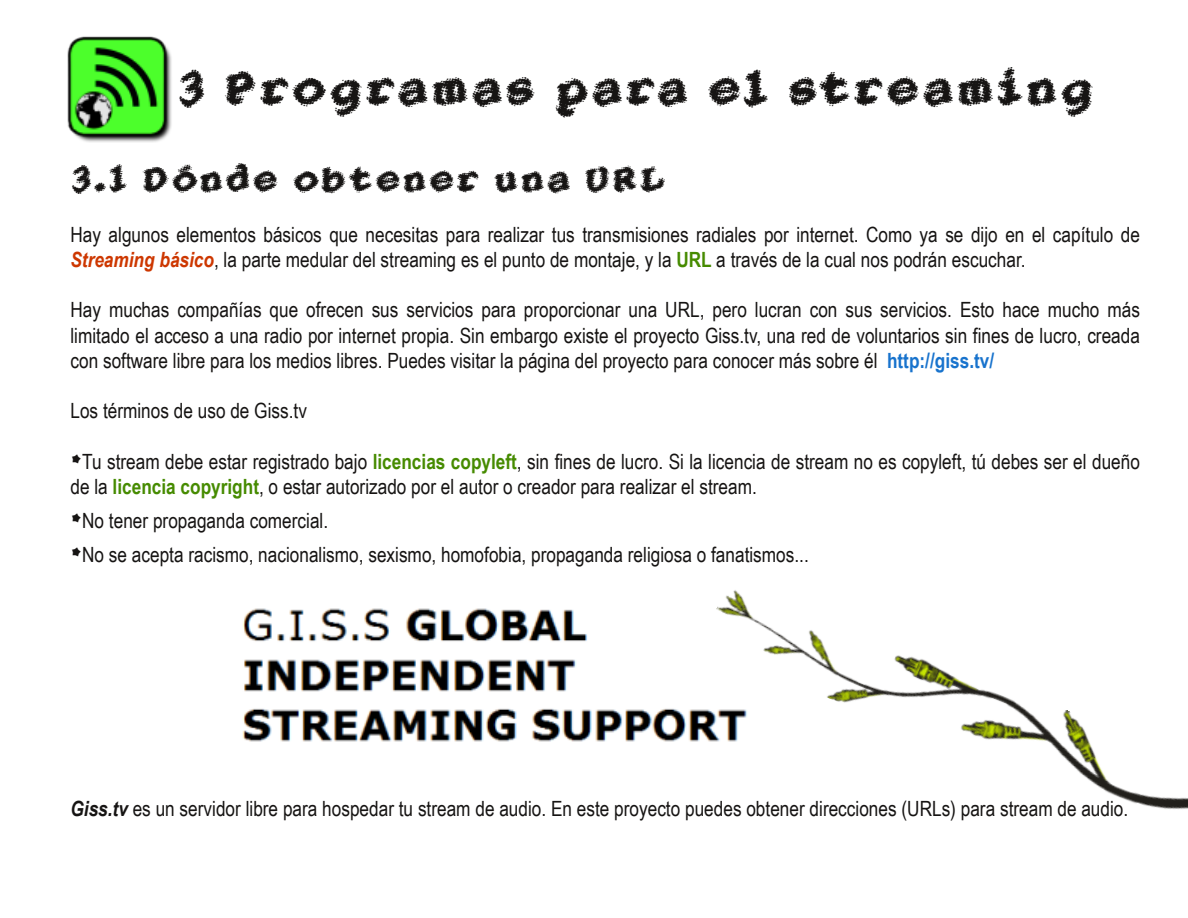
<style>
.page{position:relative;width:1188px;height:918px;background:#fff}
.page>*{position:absolute;margin:0;border:0;box-sizing:border-box;transform-origin:0 0}
.t1{font:700 49.5px "Pointersisters";color:#161413}
.t2{font:700 37.5px "Pointersisters";color:#161413}
.t3{font:21px/25.2px "Arial Narrow";color:#161413}
.s1{font-weight:700;font-style:italic;color:#cd3700}
.s2{font-weight:700;color:#468b00}
.s3{font-weight:700;color:#1873cd}
.s4{font-family:"Billo";font-size:36px}
.s5{font-weight:700;font-style:italic}
</style>
<div class="page">
<img style="left:242px;top:608px;width:459px;height:134px">
<img style="left:701px;top:590px;width:487px;height:219px">
<img style="left:67px;top:36px;width:105px;height:106px">
<h1 class="t1" style="left:177px;top:68px;width:920px">3 Programas para el streaming</h1>
<h2 class="t2" style="left:70px;top:164px;width:598px">3.1 Dónde obtener una URL</h2>
<p class="t3" style="left:70px;top:222px;width:1071px">Hay algunos elementos básicos que necesitas para realizar tus transmisiones radiales por internet. Como ya se dijo en el capítulo de<br><span class="s1">Streaming básico</span>, la parte medular del streaming es el punto de montaje, y la <span class="s2">URL</span> a través de la cual nos podrán escuchar.</p>
<p class="t3" style="left:70px;top:297px;width:1071px;text-align:justify">Hay muchas compañías que ofrecen sus servicios para proporcionar una URL, pero lucran con sus servicios. Esto hace mucho más limitado el acceso a una radio por internet propia. Sin embargo existe el proyecto Giss.tv, una red de voluntarios sin fines de lucro, creada con software libre para los medios libres. Puedes visitar la página del proyecto para conocer más sobre él <span class="s3">http://giss.tv/</span></p>
<p class="t3" style="left:70px;top:398px;width:238px">Los términos de uso de Giss.tv</p>
<p class="t3" style="left:70px;top:448px;width:1071px"><span class="s4">*</span>Tu stream debe estar registrado bajo <span class="s2">licencias copyleft</span>, sin fines de lucro. Si la licencia de stream no es copyleft, tú debes ser el dueño de la <span class="s2">licencia copyright</span>, o estar autorizado por el autor o creador para realizar el stream.</p>
<p class="t3" style="left:70px;top:503px;width:740px;line-height:34.2px"><span class="s4">*</span>No tener propaganda comercial.<br><span class="s4">*</span>No se acepta racismo, nacionalismo, sexismo, homofobia, propaganda religiosa o fanatismos...</p>
<p class="t3" style="left:70px;top:796px;width:1059px"><span class="s5">Giss.tv</span> es un servidor libre para hospedar tu stream de audio. En este proyecto puedes obtener direcciones (URLs) para stream de audio.</p>
</div>
